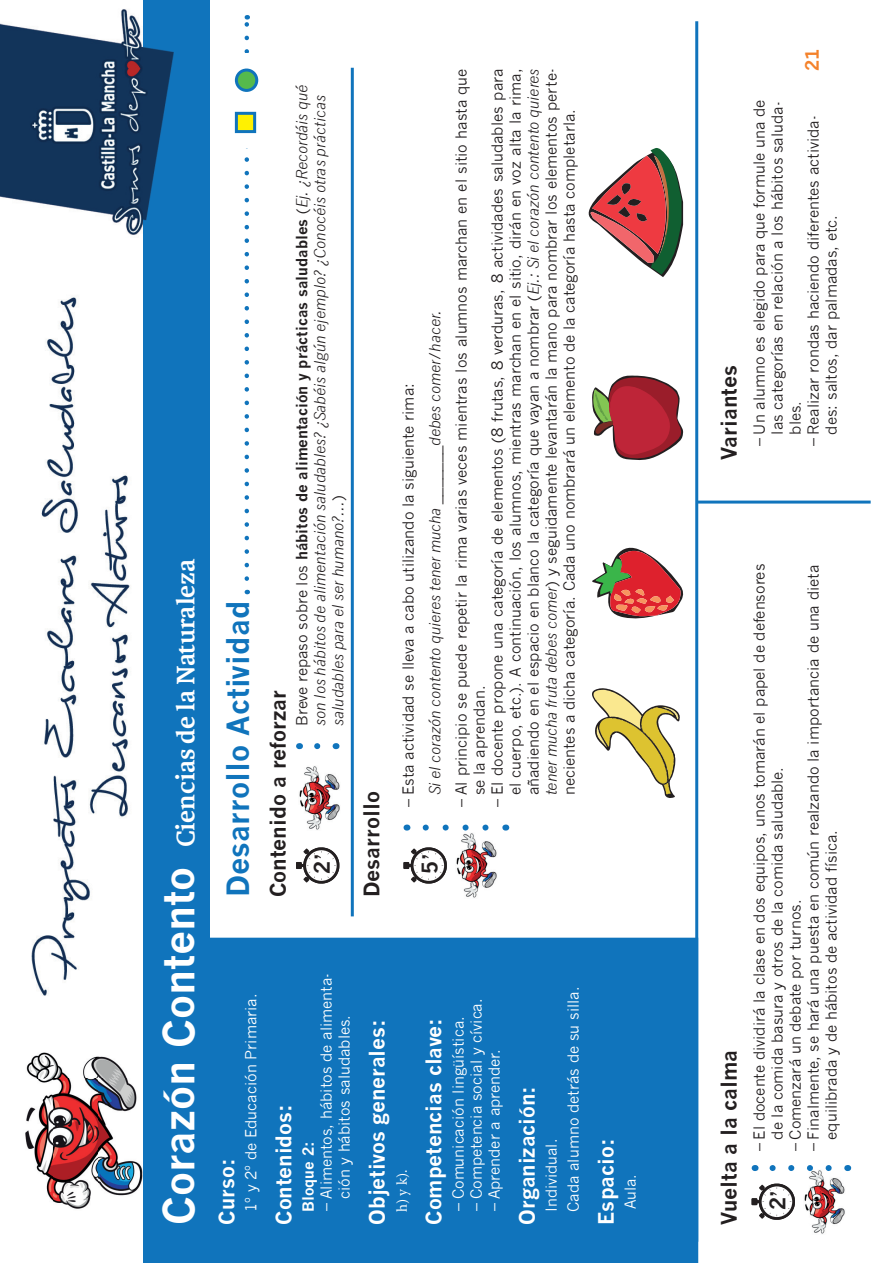
<style>
.page{position:relative;width:893px;height:1263px;background:#fff}
.page>*{position:absolute;margin:0;border:0;box-sizing:border-box;transform-origin:0 0}
.t1{font:700 42px "Mallard";color:#fff}
.t2{font:700 30px "Mallard";color:#1074bc}
.t3{font:700 27px "Karmina";color:#fff}
.t4{font:700 21px "Mallard";color:#231f20}
.t5{font:700 20.85px "Mallard";color:#fff}
.t6{font:700 18px "Mallard";color:#f4822b}
.t7{font:15px "Mallard";color:#231f20}
.t8{font:italic 15px/18px "Mallard";color:#231f20}
.t9{font:15px/18px "Mallard";color:#fff}
.t10{font:700 15px "Mallard";color:#fff}
.t11{font:14.85px "Mallard";color:#fff}
.t12{font:14.85px "Minion Pro";color:#fff}
.s1{font-style:normal}
.s2{font-weight:700;font-style:normal}
.s3{font-style:italic}
</style>
<div class="page">
<img style="left:804px;top:1169px;width:42px;height:65px">
<div style="left:144px;top:0;width:66px;height:1263px;background:#1074bc"></div>
<svg style="left:245px;top:15px;width:4px;height:564px"></svg>
<svg style="left:769px;top:1165px;width:60px;height:6px"></svg>
<svg style="left:752px;top:1183px;width:43px;height:37px"></svg>
<hr style="left:695px;top:21px;width:3px;height:1221px;background:#1074bc">
<hr style="left:697px;top:501px;width:174px;height:3px;background:#1074bc">
<div style="left:205px;top:938px;width:493px;height:325px;background:#1074bc"></div>
<div style="left:232px;top:53px;width:30px;height:95px;background:#fff"></div>
<img style="left:25px;top:1026px;width:119px;height:210px">
<img style="left:0;top:8px;width:174px;height:229px">
<img style="left:31px;top:280px;width:113px;height:728px">
<svg style="left:403px;top:847px;width:44px;height:37px"></svg>
<img style="left:456px;top:833px;width:41px;height:65px">
<svg style="left:422px;top:824px;width:64px;height:6px"></svg>
<hr style="left:351px;top:68px;width:3px;height:848px;background:#1074bc">
<svg style="left:296px;top:847px;width:44px;height:37px"></svg>
<img style="left:299px;top:766px;width:41px;height:64px">
<svg style="left:314px;top:743px;width:3px;height:6px"></svg>
<div style="left:236px;top:70px;width:21px;height:20px;background:#55ba4c;border-radius:50%"></div>
<div style="left:235px;top:69px;width:23px;height:23px;border:3px solid #1074bc;border-radius:50%"></div>
<div style="left:236px;top:113px;width:19px;height:19px;background:#fff101"></div>
<div style="left:235px;top:112px;width:21px;height:21px;border:3px solid #1074bc"></div>
<svg style="left:592px;top:375px;width:91px;height:85px"></svg>
<svg style="left:592px;top:547px;width:92px;height:72px"></svg>
<svg style="left:588px;top:148px;width:95px;height:129px"></svg>
<svg style="left:592px;top:688px;width:88px;height:110px"></svg>
<h3 class="t3" style="left:170px;top:847px;width:290px;rotate:-90deg">Ciencias de la Naturaleza</h3>
<h1 class="t1" style="left:153px;top:1225px;width:360px;rotate:-90deg">Corazón Contento</h1>
<h2 class="t2" style="left:220px;top:897px;width:298px;rotate:-90deg">Desarrollo Actividad</h2>
<h3 class="t4" style="left:265px;top:897px;width:209px;rotate:-90deg">Contenido a reforzar</h3>
<p class="t8" style="left:293px;top:726px;width:643px;rotate:-90deg"><span class="s1">Breve repaso sobre los</span> <span class="s2">hábitos de alimentación y prácticas saludables</span> <span class="s1">(</span>Ej. ¿Recordáis qué son los hábitos de alimentación saludables? ¿Sabéis algún ejemplo? ¿Conocéis otras prácticas saludables para el ser humano?...<span class="s1">)</span></p>
<h3 class="t4" style="left:309px;top:873px;width:21px;rotate:-90deg">2’</h3>
<h3 class="t4" style="left:359px;top:897px;width:108px;rotate:-90deg">Desarrollo</h3>
<p class="t7" style="left:400px;top:808px;width:426px;rotate:-90deg">− Esta actividad se lleva a cabo utilizando la siguiente rima:</p>
<p class="t8" style="left:426px;top:795px;width:486px;rotate:-90deg">Si el corazón contento quieres tener mucha _______debes comer/hacer.</p>
<p class="t7" style="left:489px;top:808px;width:741px;rotate:-90deg">− El docente propone una categoría de elementos (8 frutas, 8 verduras, 8 actividades saludables para</p>
<p class="t7" style="left:507px;top:795px;width:728px;rotate:-90deg">el cuerpo, etc.). A continuación, los alumnos, mientras marchan en el sitio, dirán en voz alta la rima,</p>
<p class="t7" style="left:525px;top:795px;width:728px;rotate:-90deg">añadiendo en el espacio en blanco la categoría que vayan a nombrar (<span class="s3">Ej.: Si el corazón contento quieres</span></p>
<p class="t7" style="left:543px;top:795px;width:728px;rotate:-90deg"><span class="s3">tener mucha fruta debes comer</span>) y seguidamente levantarán la mano para nombrar los elementos perte-</p>
<p class="t7" style="left:453px;top:808px;width:741px;rotate:-90deg">− Al principio se puede repetir la rima varias veces mientras los alumnos marchan en el sitio hasta que</p>
<p class="t7" style="left:561px;top:795px;width:688px;rotate:-90deg">necientes a dicha categoría. Cada uno nombrará un elemento de la categoría hasta completarla.</p>
<p class="t7" style="left:471px;top:795px;width:111px;rotate:-90deg">se la aprendan.</p>
<h3 class="t4" style="left:417px;top:873px;width:21px;rotate:-90deg">5’</h3>
<h3 class="t5" style="left:214px;top:1225px;width:68px;rotate:-90deg">Curso:</h3>
<p class="t9" style="left:242px;top:1212px;width:220px;rotate:-90deg">1º y 2º de Educación Primaria.</p>
<h3 class="t5" style="left:271px;top:1225px;width:122px;rotate:-90deg">Contenidos:</h3>
<p class="t9" style="left:317px;top:1199px;width:227px;text-indent:-13px;rotate:-90deg">− Alimentos, hábitos de alimenta&shy;ción y hábitos saludables.</p>
<p class="t10" style="left:299px;top:1212px;width:72px;rotate:-90deg">Bloque 2:</p>
<h3 class="t5" style="left:364px;top:1225px;width:207px;rotate:-90deg">Objetivos generales:</h3>
<p class="t12" style="left:392px;top:1212px;width:44px;rotate:-90deg">h) y k).</p>
<p class="t9" style="left:449px;top:1212px;width:215px;rotate:-90deg">− Comunicación lingüística.<br>− Competencia social y cívica. − Aprender a aprender.</p>
<h3 class="t5" style="left:421px;top:1225px;width:208px;rotate:-90deg">Competencias clave:</h3>
<h3 class="t5" style="left:514px;top:1225px;width:140px;rotate:-90deg">Organización:</h3>
<p class="t11" style="left:543px;top:1212px;width:75px;rotate:-90deg">Individual.</p>
<p class="t9" style="left:565px;top:1212px;width:227px;rotate:-90deg">Cada alumno detrás de su silla.</p>
<h3 class="t5" style="left:593px;top:1225px;width:87px;rotate:-90deg">Espacio:</h3>
<p class="t11" style="left:622px;top:1209px;width:37px;rotate:-90deg">Aula.</p>
<h3 class="t4" style="left:716px;top:460px;width:96px;rotate:-90deg">Variantes</h3>
<p class="t6" style="left:801px;top:71px;width:24px;rotate:-90deg">21</p>
<p class="t7" style="left:751px;top:447px;width:349px;rotate:-90deg">− Un alumno es elegido para que formule una de</p>
<p class="t7" style="left:769px;top:434px;width:334px;rotate:-90deg">las categorías en relación a los hábitos saluda-</p>
<p class="t7" style="left:805px;top:447px;width:333px;rotate:-90deg">− Realizar rondas haciendo diferentes activida-</p>
<p class="t7" style="left:823px;top:434px;width:221px;rotate:-90deg">des: saltos, dar palmadas, etc.</p>
<p class="t7" style="left:787px;top:434px;width:35px;rotate:-90deg">bles.</p>
<h3 class="t4" style="left:716px;top:1225px;width:176px;rotate:-90deg">Vuelta a la calma</h3>
<p class="t7" style="left:751px;top:1152px;width:590px;rotate:-90deg">− El docente dividirá la clase en dos equipos, unos tomarán el papel de defensores</p>
<p class="t7" style="left:805px;top:1152px;width:589px;rotate:-90deg">− Finalmente, se hará una puesta en común realzando la importancia de una dieta</p>
<p class="t7" style="left:769px;top:1139px;width:374px;rotate:-90deg">de la comida basura y otros de la comida saludable.</p>
<p class="t7" style="left:823px;top:1139px;width:311px;rotate:-90deg">equilibrada y de hábitos de actividad física.</p>
<p class="t7" style="left:787px;top:1152px;width:254px;rotate:-90deg">− Comenzará un debate por turnos.</p>
<h3 class="t4" style="left:765px;top:1210px;width:21px;rotate:-90deg">2’</h3>
</div>
